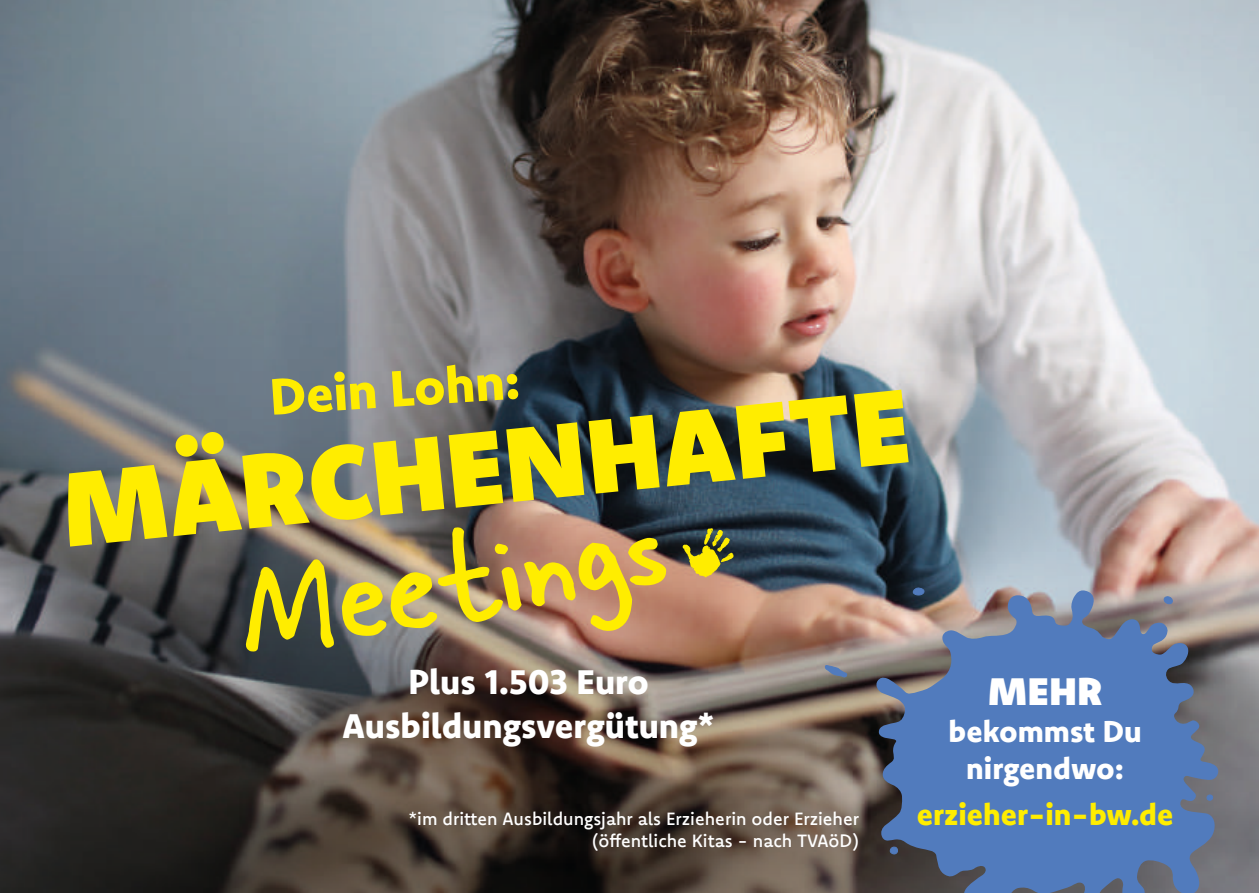
<style>
.page{position:relative;width:1259px;height:893px;background:#fff}
.page>*{position:absolute;margin:0;border:0;box-sizing:border-box;transform-origin:0 0}
.t1{font:144px "Skippy Sharp";color:#ffed00;scale:1.11 1}
.t2{font:900 105px "Komet";color:#ffed00}
.t3{font:800 51px "Komet";color:#ffed00}
.t4{font:900 38.7px "Komet";color:#fff}
.t5{font:800 34.5px/45px "Komet";color:#fff;text-align:center}
.t6{font:800 30px/37.2px "Komet";color:#fff;text-align:center}
.t7{font:800 30px "Komet";color:#ffed00}
.t8{font:500 18px "Komet";color:#fff}
</style>
<div class="page">
<img style="left:0;top:0;width:1259px;height:893px">
<svg style="left:682px;top:528px;width:52px;height:50px;background:#868131"></svg>
<svg style="left:823px;top:587px;width:52px;height:306px;background:#7f6d62"></svg>
<svg style="left:875px;top:587px;width:345px;height:306px;background:#5f78a5"></svg>
<h3 class="t3" style="left:267px;top:364px;width:252px;rotate:-4deg">Dein Lohn:</h3>
<h2 class="t2" style="left:56px;top:444px;width:852px;rotate:-6deg">MÄRCHENHAFTE</h2>
<h1 class="t1" style="left:223px;top:523px;width:390px;rotate:-9deg">Meetings</h1>
<h3 class="t5" style="left:343px;top:658px;width:374px">Plus 1.503 Euro<br>Ausbildungsvergütung*</h3>
<h3 class="t4" style="left:988px;top:666px;width:116px">MEHR</h3>
<h3 class="t6" style="left:948px;top:712px;width:195px">bekommst Du nirgendwo:</h3>
<p class="t8" style="left:408px;top:807px;width:452px">*im dritten Ausbildungsjahr als Erzieherin oder Erzieher</p>
<h3 class="t7" style="left:917px;top:795px;width:258px">erzieher-in-bw.de</h3>
<p class="t8" style="left:592px;top:829px;width:269px">(öffentliche Kitas - nach TVAöD)</p>
</div>
